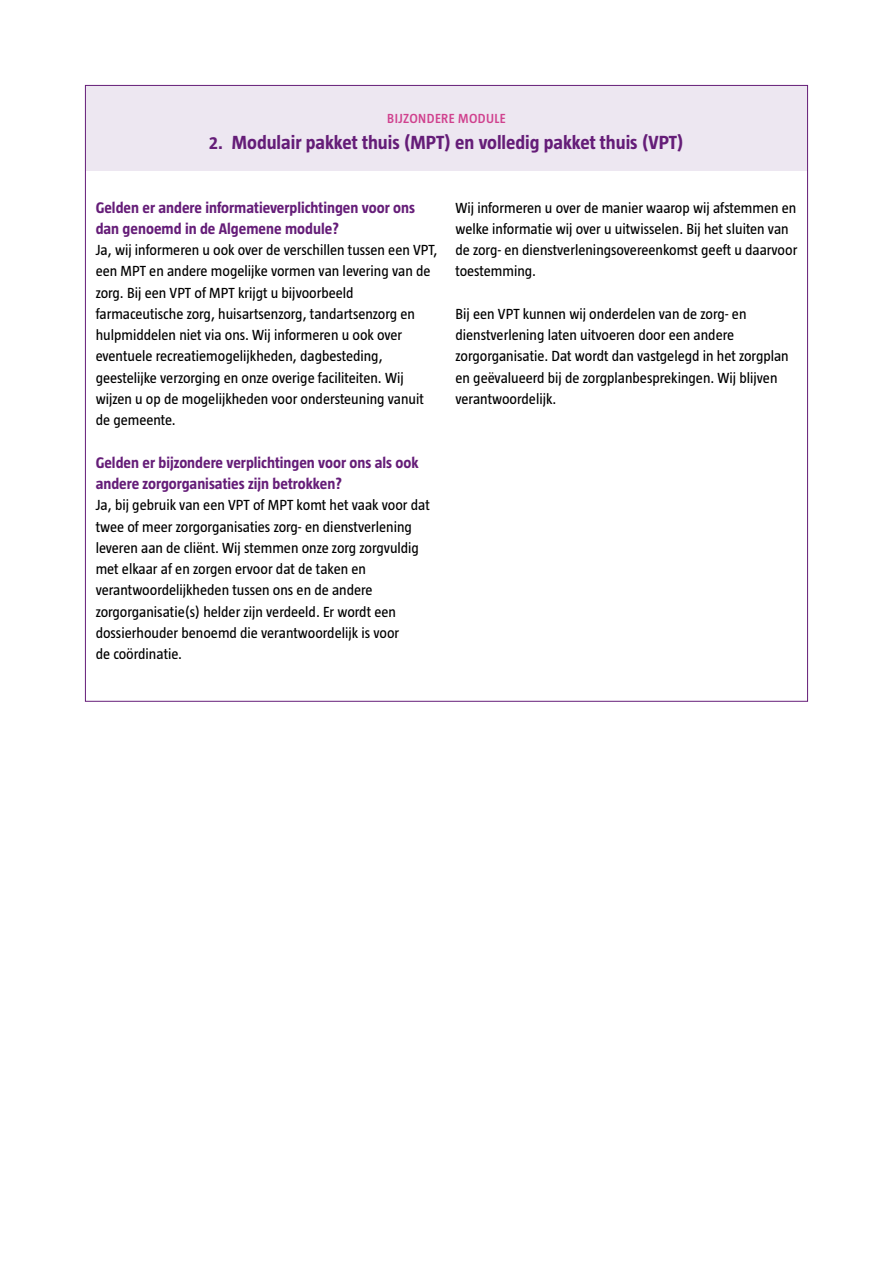
<style>
.page{position:relative;width:893px;height:1263px;background:#fff}
.page>*{position:absolute;margin:0;border:0;box-sizing:border-box;transform-origin:0 0}
.t1{font:700 19.5px "Taz";color:#651d78}
.t2{font:700 15.75px/21.3px "Taz";color:#651d78}
.t3{font:15px/21.3px "Taz";color:#000}
.t4{font:600 13.5px "Taz";letter-spacing:.025em;color:#d0418e}
.s1{font-size:18px}
</style>
<div class="page">
<div style="left:85px;top:85px;width:723px;height:85px;background:#ede7f1"></div>
<p class="t4" style="left:387px;top:111px;width:120px">BIJZONDERE MODULE</p>
<h1 class="t1" style="left:209px;top:131px;width:476px"><span class="s1">2.</span> Modulair pakket thuis (MPT) en volledig pakket thuis (VPT)</h1>
<p class="t2" style="left:96px;top:196px;width:321px">Gelden er andere informatieverplichtingen voor ons dan genoemd in de Algemene module?</p>
<p class="t3" style="left:96px;top:239px;width:343px">Ja, wij informeren u ook over de verschillen tussen een VPT, een MPT en andere mogelijke vormen van levering van de zorg. Bij een VPT of MPT krijgt u bijvoorbeeld farmaceutische zorg, huisartsenzorg, tandartsenzorg en hulpmiddelen niet via ons. Wij informeren u ook over eventuele recreatiemogelijkheden, dagbesteding, geestelijke verzorging en onze overige faciliteiten. Wij wijzen u op de mogelijkheden voor ondersteuning vanuit de gemeente.</p>
<p class="t2" style="left:96px;top:452px;width:325px">Gelden er bijzondere verplichtingen voor ons als ook andere zorgorganisaties zijn betrokken?</p>
<p class="t3" style="left:96px;top:494px;width:336px">Ja, bij gebruik van een VPT of MPT komt het vaak voor dat twee of meer zorgorganisaties zorg- en dienstverlening leveren aan de cliënt. Wij stemmen onze zorg zorgvuldig met elkaar af en zorgen ervoor dat de taken en verantwoordelijkheden tussen ons en de andere zorgorganisatie(s) helder zijn verdeeld. Er wordt een dossierhouder benoemd die verantwoordelijk is voor<br>de coördinatie.</p>
<p class="t3" style="left:455px;top:197px;width:343px">Wij informeren u over de manier waarop wij afstemmen en welke informatie wij over u uitwisselen. Bij het sluiten van de zorg- en dienstverleningsovereenkomst geeft u daarvoor toestemming.</p>
<p class="t3" style="left:455px;top:303px;width:335px">Bij een VPT kunnen wij onderdelen van de zorg- en dienstverlening laten uitvoeren door een andere zorgorganisatie. Dat wordt dan vastgelegd in het zorgplan en geëvalueerd bij de zorgplanbesprekingen. Wij blijven verantwoordelijk.</p>
</div>
